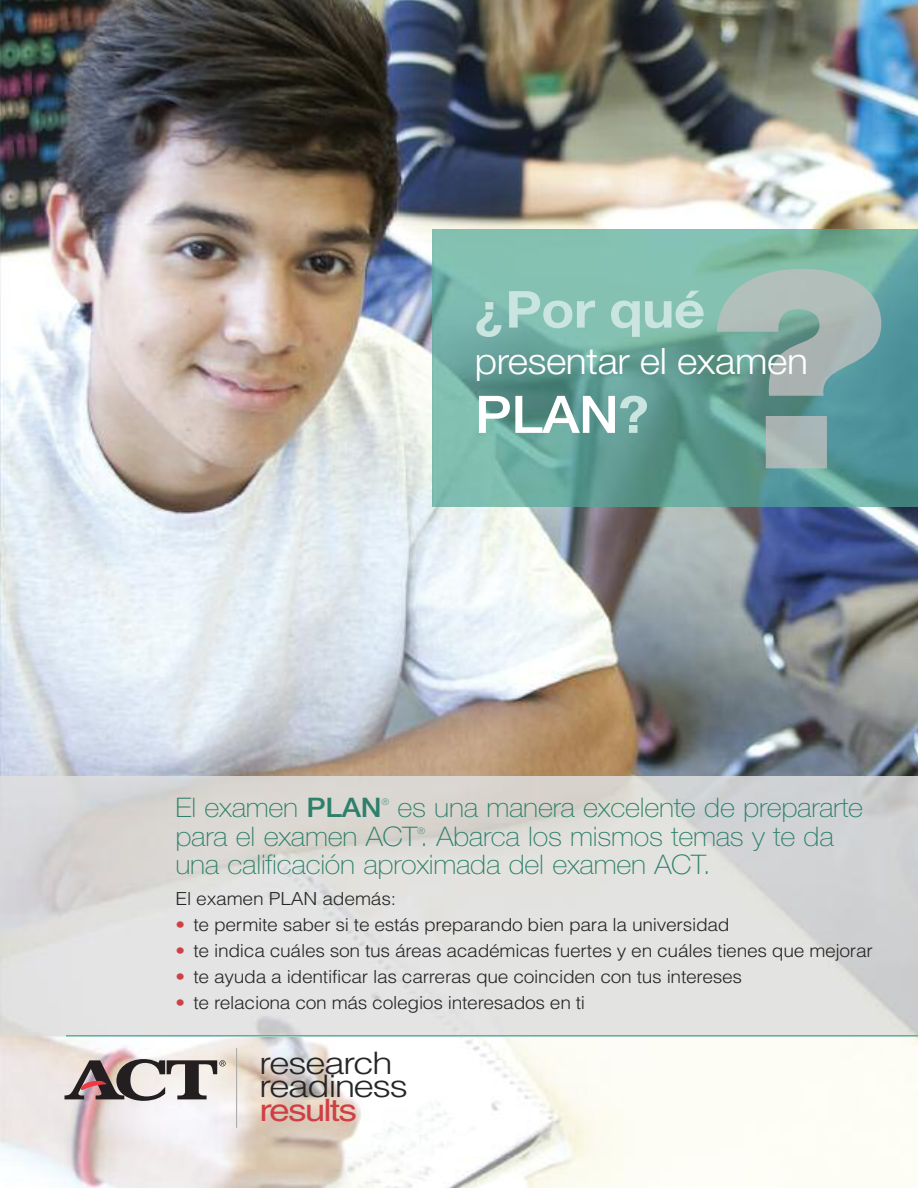
<style>
.page{position:relative;width:918px;height:1188px;background:#fff}
.page>*{position:absolute;margin:0;border:0;box-sizing:border-box;transform-origin:0 0}
.t1{font:500 51.9px "Helvetica Neue LT Std";color:#fff;scale:1.07 1}
.t2{font:700 51px "Helvetica Neue LT Std";letter-spacing:-.01em;color:#cae5df;scale:1.07 1}
.t3{font:300 36.45px "Helvetica Neue LT Std";letter-spacing:-.01em;color:#fff;scale:1.07 1}
.t4{font:300 31.05px/23.7px "Helvetica LT Std";letter-spacing:-.045em;color:#272627;scale:1.2 1}
.t5{font:31.05px "Helvetica LT Std";letter-spacing:-.05em;color:#cf3f46;scale:1.2 1}
.t6{font:100 27px/28.5px "Helvetica Neue LT Std";letter-spacing:-.01em;color:#2d806b;scale:1.07 1}
.t7{font:300 18px "Helvetica LT Std";letter-spacing:-.015em;color:#272627;scale:1.07 1}
.t8{font:100 9px "Helvetica Neue LT Std";color:#2d806b;scale:1.07 1}
.s1{font-size:48px}
.s2{font-weight:700;font-size:51px;color:#cae5df}
.s3{font-weight:500}
.s4{color:#cf3f46}
</style>
<div class="page">
<img style="left:0;top:0;width:918px;height:776px">
<img style="left:0;top:776px;width:918px;height:412px">
<img style="left:432px;top:230px;width:486px;height:276px">
<hr style="left:66px;top:1035px;width:852px;height:2px;background:#50a896">
<img style="left:717px;top:269px;width:164px;height:199px">
<hr style="left:0;top:1036px;width:1px;height:152px;background:#fff">
<hr style="left:66px;top:1036px;width:852px;height:1px;background:#9fcfc5">
<hr style="left:236px;top:1048px;width:1px;height:80px;background:#a9a8a9">
<svg style="left:65px;top:1059px;width:161px;height:42px;background:#a19694"></svg>
<h2 class="t2" style="left:475px;top:291px;width:217px"><span class="s1">¿</span>Por qué</h2>
<h3 class="t3" style="left:475px;top:348px;width:313px">presentar el examen</h3>
<h1 class="t1" style="left:475px;top:396px;width:164px">PLAN<span class="s2">?</span></h1>
<h3 class="t6" style="left:175px;top:796px;width:194px">El examen <span class="s3">PLAN</span></h3>
<p class="t8" style="left:381px;top:799px;width:9px">®</p>
<h3 class="t6" style="left:175px;top:796px;width:644px;text-indent:222px">es una manera excelente de prepararte para el examen ACT. Abarca los mismos temas y te da</h3>
<p class="t8" style="left:417px;top:827px;width:9px">®</p>
<h3 class="t6" style="left:175px;top:853px;width:502px">una calificación aproximada del examen ACT.</h3>
<p class="t7" style="left:175px;top:892px;width:208px">El examen PLAN además:</p>
<p class="t7" style="left:175px;top:918px;width:519px"><span class="s4">•</span> te permite saber si te estás preparando bien para la universidad</p>
<p class="t7" style="left:175px;top:944px;width:653px"><span class="s4">•</span> te indica cuáles son tus áreas académicas fuertes y en cuáles tienes que mejorar</p>
<p class="t7" style="left:175px;top:970px;width:531px"><span class="s4">•</span> te ayuda a identificar las carreras que coinciden con tus intereses</p>
<p class="t7" style="left:175px;top:996px;width:384px"><span class="s4">•</span> te relaciona con más colegios interesados en ti</p>
<h3 class="t4" style="left:259px;top:1054px;width:126px">research readiness</h3>
<h3 class="t5" style="left:259px;top:1099px;width:83px">results</h3>
</div>
